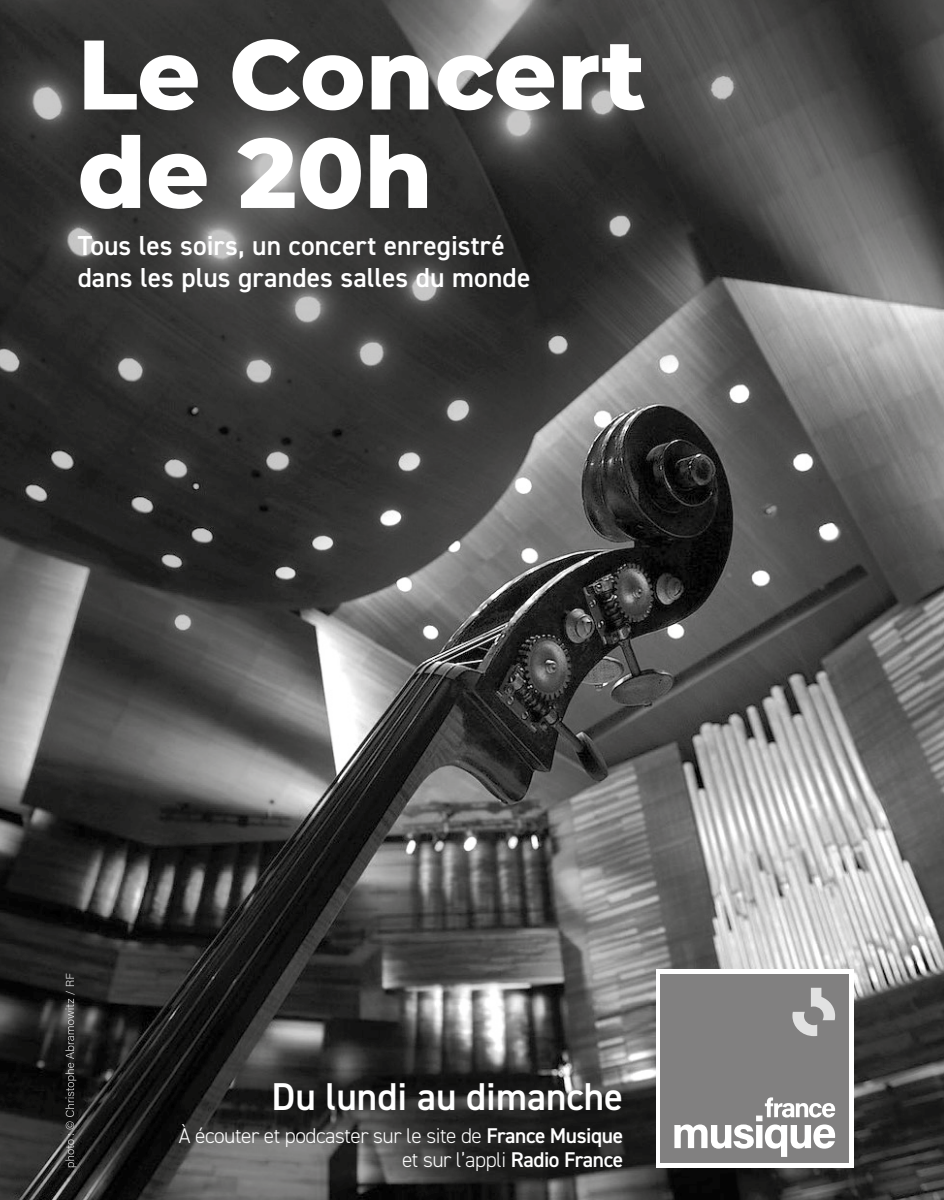
<style>
.page{position:relative;width:944px;height:1200px;background:#fff}
.page>*{position:absolute;margin:0;border:0;box-sizing:border-box;transform-origin:0 0}
.t1{font:800 98.33px/98.3px "Montserrat";color:#fff}
.t2{font:600 38.93px "DIN2014";color:#fff}
.t3{font:600 27.45px/31.9px "DIN2014";letter-spacing:.005em;color:#fff}
.t4{font:300 21.38px/23.4px "DIN2014";letter-spacing:-.02em;color:#fff;text-align:right}
.s1{font-weight:600}
</style>
<div class="page">
<img style="left:0;top:0;width:944px;height:1199px">
<div style="left:656px;top:968px;width:198px;height:198px;background:#fff"></div>
<div style="left:660px;top:973px;width:189px;height:189px;background:#818080"></div>
<svg style="left:792px;top:987px;width:43px;height:48px"></svg>
<svg style="left:674px;top:1097px;width:161px;height:59px"></svg>
<svg style="left:65px;top:973px;width:11px;height:193px;background:#424242"></svg>
<svg style="left:927px;top:0;width:17px;height:1px"></svg>
<svg style="left:927px;top:1198px;width:17px;height:2px"></svg>
<p class="t1" style="left:77px;top:20px;width:570px">Le Concert de 20h</p>
<p class="t3" style="left:78px;top:229px;width:454px">Tous les soirs, un concert enregistré dans les plus grandes salles du monde</p>
<p class="t2" style="left:272px;top:1070px;width:353px">Du lundi au dimanche</p>
<p class="t4" style="left:179px;top:1123px;width:446px">À écouter et podcaster sur le site de <span class="s1">France Musique </span>et sur l’appli <span class="s1">Radio France</span></p>
</div>
